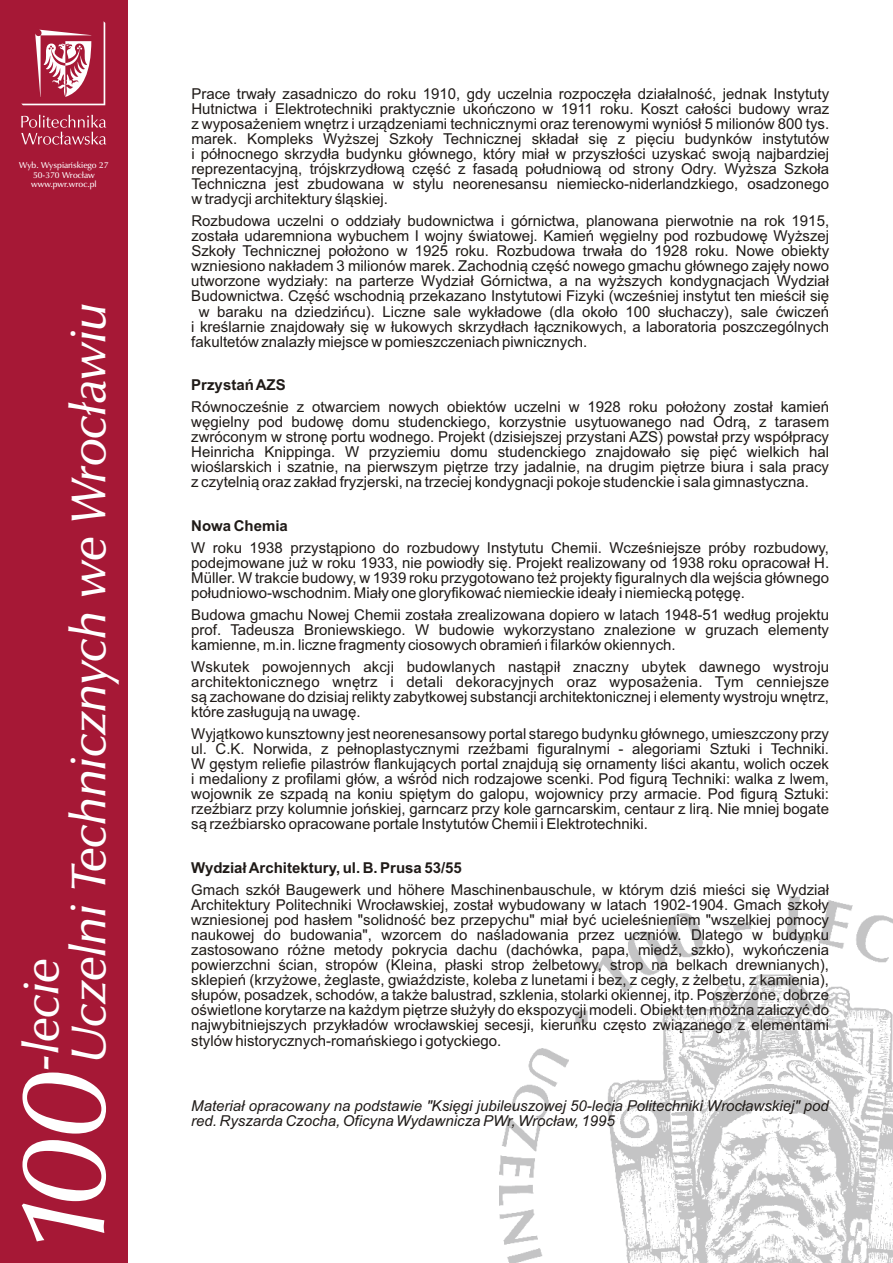
<style>
.page{position:relative;width:893px;height:1263px;background:#fff}
.page>*{position:absolute;margin:0;border:0;box-sizing:border-box;transform-origin:0 0}
.t1{font:italic 600 123px "Zapf Humanist 601 BT";color:#fff}
.t2{font:italic 600 49.5px "Zapf Humanist 601 BT";color:#fff}
.t3{font:15px/15.1px "Arial";color:#1f1a17;text-align:justify}
.t4{font:italic 15px/15.1px "Arial";color:#1f1a17}
.t5{font:700 15px "Arial";color:#1f1a17}
.t6{font:600 8.7px/9.4px "Zapf Humanist 601 BT";color:#fff;text-align:center}
</style>
<div class="page">
<div style="left:0;top:0;width:128px;height:1263px;background:#a61836"></div>
<svg style="left:21px;top:21px;width:85px;height:124px"></svg>
<img style="left:499px;top:897px;width:394px;height:366px">
<p class="t6" style="left:19px;top:161px;width:91px">Wyb. Wyspianskiego 27<br>50-370 Wrocław www.pwr.wroc.pl</p>
<h2 class="t2" style="left:68px;top:1062px;width:761px;rotate:-90deg">Uczelni Technicznych we Wrocławiu</h2>
<h1 class="t1" style="left:11px;top:1255px;width:188px;rotate:-90deg">100</h1>
<h2 class="t2" style="left:21px;top:1069px;width:113px;rotate:-90deg">-lecie</h2>
<p class="t3" style="left:191px;top:87px;width:639px">Prace trwały zasadniczo do roku 1910, gdy uczelnia rozpoczęła działalność, jednak Instytuty Hutnictwa i Elektrotechniki praktycznie ukończono w 1911 roku. Koszt całości budowy wraz z wyposażeniem wnętrz i urządzeniami technicznymi oraz terenowymi wyniósł 5 milionów 800 tys. marek. Kompleks Wyższej Szkoły Technicznej składał się z pięciu budynków instytutów i północnego skrzydła budynku głównego, który miał w przyszłości uzyskać swoją najbardziej reprezentacyjną, trójskrzydłową część z fasadą południową od strony Odry. Wyższa Szkoła Techniczna jest zbudowana w stylu neorenesansu niemiecko-niderlandzkiego, osadzonego w tradycji architektury śląskiej.</p>
<p class="t3" style="left:191px;top:215px;width:639px">Rozbudowa uczelni o oddziały budownictwa i górnictwa, planowana pierwotnie na rok 1915,</p>
<p class="t3" style="left:191px;top:230px;width:639px">została udaremniona wybuchem I wojny światowej. Kamień węgielny pod rozbudowę Wyższej</p>
<p class="t3" style="left:191px;top:245px;width:639px">Szkoły Technicznej położono w 1925 roku. Rozbudowa trwała do 1928 roku. Nowe obiekty</p>
<p class="t3" style="left:191px;top:260px;width:639px">wzniesiono nakładem 3 milionów marek. Zachodnią część nowego gmachu głównego zajęły nowo</p>
<p class="t3" style="left:191px;top:275px;width:639px">utworzone wydziały: na parterze Wydział Górnictwa, a na wyższych kondygnacjach Wydział</p>
<p class="t3" style="left:191px;top:290px;width:639px">Budownictwa. Część wschodnią przekazano Instytutowi Fizyki (wcześniej instytut ten mieścił się</p>
<p class="t3" style="left:199px;top:305px;width:632px">w baraku na dziedzińcu). Liczne sale wykładowe (dla około 100 słuchaczy), sale ćwiczeń</p>
<p class="t3" style="left:191px;top:320px;width:639px">i kreślarnie znajdowały się w łukowych skrzydłach łącznikowych, a laboratoria poszczególnych</p>
<p class="t3" style="left:191px;top:335px;width:397px">fakultetów znalazły miejsce w pomieszczeniach piwnicznych.</p>
<p class="t5" style="left:191px;top:379px;width:96px">Przystań AZS</p>
<p class="t3" style="left:191px;top:401px;width:639px">Równocześnie z otwarciem nowych obiektów uczelni w 1928 roku położony został kamień węgielny pod budowę domu studenckiego, korzystnie usytuowanego nad Odrą, z tarasem zwróconym w stronę portu wodnego. Projekt (dzisiejszej przystani AZS) powstał przy współpracy Heinricha Knippinga. W przyziemiu domu studenckiego znajdowało się pięć wielkich hal wioślarskich i szatnie, na pierwszym piętrze trzy jadalnie, na drugim piętrze biura i sala pracy z czytelnią oraz zakład fryzjerski, na trzeciej kondygnacji pokoje studenckie i sala gimnastyczna.</p>
<p class="t5" style="left:191px;top:520px;width:98px">Nowa Chemia</p>
<p class="t3" style="left:191px;top:541px;width:639px">W roku 1938 przystąpiono do rozbudowy Instytutu Chemii. Wcześniejsze próby rozbudowy, podejmowane już w roku 1933, nie powiodły się. Projekt realizowany od 1938 roku opracował H.<br>Müller. W trakcie budowy, w 1939 roku przygotowano też projekty figuralnych dla wejścia głównego południowo-wschodnim. Miały one gloryfikować niemieckie ideały i niemiecką potęgę.</p>
<p class="t3" style="left:191px;top:608px;width:639px">Budowa gmachu Nowej Chemii została zrealizowana dopiero w latach 1948-51 według projektu prof. Tadeusza Broniewskiego. W budowie wykorzystano znalezione w gruzach elementy kamienne, m.in. liczne fragmenty ciosowych obramień i filarków okiennych.</p>
<p class="t3" style="left:191px;top:660px;width:639px">Wskutek powojennych akcji budowlanych nastąpił znaczny ubytek dawnego wystroju architektonicznego wnętrz i detali dekoracyjnych oraz wyposażenia. Tym cenniejsze są zachowane do dzisiaj relikty zabytkowej substancji architektonicznej i elementy wystroju wnętrz, które zasługują na uwagę.</p>
<p class="t3" style="left:191px;top:727px;width:639px">Wyjątkowo kunsztowny jest neorenesansowy portal starego budynku głównego, umieszczony przy ul. C.K. Norwida, z pełnoplastycznymi rzeźbami figuralnymi - alegoriami Sztuki i Techniki.<br>W gęstym reliefie pilastrów flankujących portal znajdują się ornamenty liści akantu, wolich oczek i medaliony z profilami głów, a wśród nich rodzajowe scenki. Pod figurą Techniki: walka z lwem, wojownik ze szpadą na koniu spiętym do galopu, wojownicy przy armacie. Pod figurą Sztuki: rzeźbiarz przy kolumnie jońskiej, garncarz przy kole garncarskim, centaur z lirą. Nie mniej bogate są rzeźbiarsko opracowane portale Instytutów Chemii i Elektrotechniki.</p>
<p class="t5" style="left:191px;top:862px;width:272px">Wydział Architektury, ul. B. Prusa 53/55</p>
<p class="t3" style="left:191px;top:883px;width:639px">Gmach szkół Baugewerk und höhere Maschinenbauschule, w którym dziś mieści się Wydział Architektury Politechniki Wrocławskiej, został wybudowany w latach 1902-1904. Gmach szkoły wzniesionej pod hasłem "solidność bez przepychu" miał być ucieleśnieniem "wszelkiej pomocy naukowej do budowania", wzorcem do naśladowania przez uczniów. Dlatego w budynku zastosowano różne metody pokrycia dachu (dachówka, papa, miedź, szkło), wykończenia powierzchni ścian, stropów (Kleina, płaski strop żelbetowy, strop na belkach drewnianych), sklepień (krzyżowe, żeglaste, gwiaździste, koleba z lunetami i bez, z cegły, z żelbetu, z kamienia), słupów, posadzek, schodów, a także balustrad, szklenia, stolarki okiennej, itp. Poszerzone, dobrze oświetlone korytarze na każdym piętrze służyły do ekspozycji modeli. Obiekt ten można zaliczyć do najwybitniejszych przykładów wrocławskiej secesji, kierunku często związanego z elementami stylów historycznych-romańskiego i gotyckiego.</p>
<p class="t4" style="left:191px;top:1099px;width:639px">Materiał opracowany na podstawie "Księgi jubileuszowej 50-lecia Politechniki Wrocławskiej" pod red. Ryszarda Czocha, Oficyna Wydawnicza PWr, Wrocław, 1995</p>
</div>
